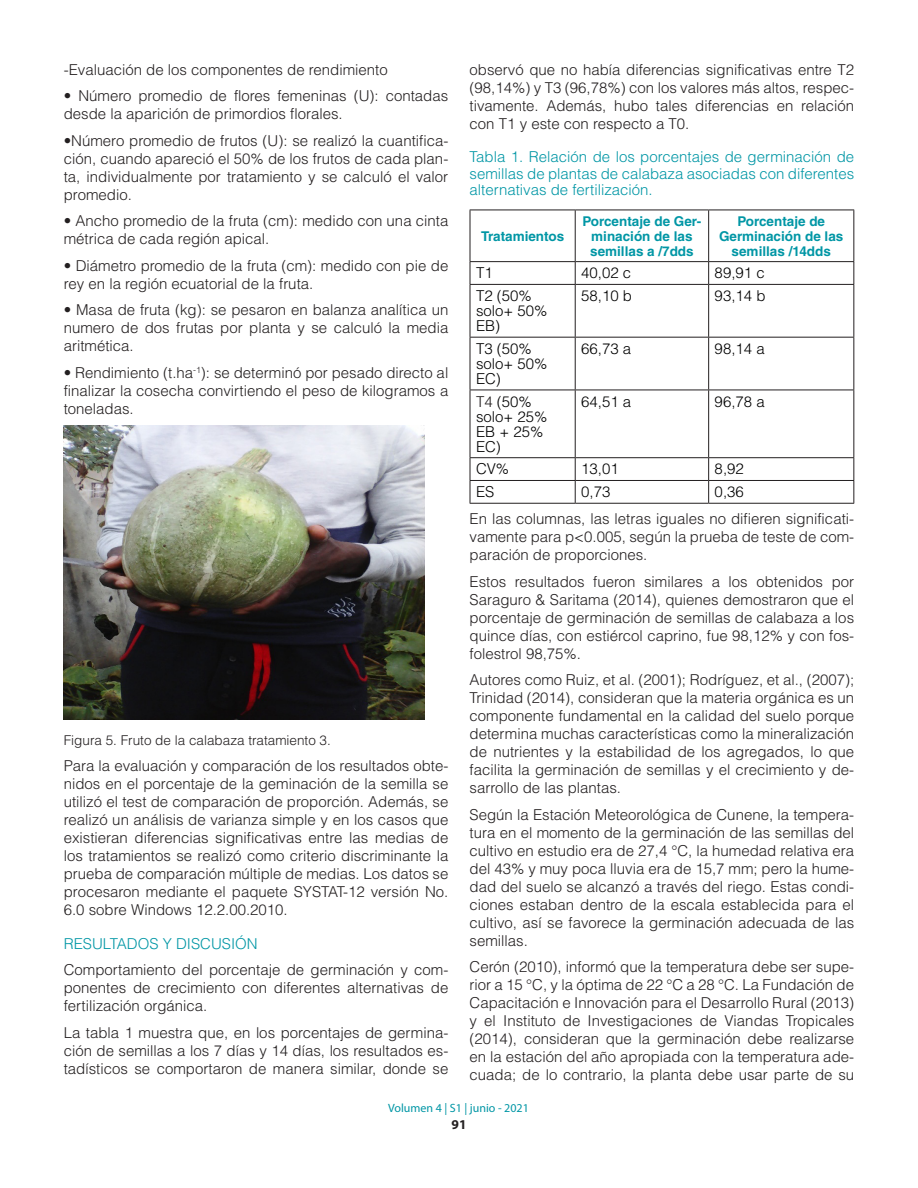
<style>
.page{position:relative;width:918px;height:1188px;background:#fff}
.page>*{position:absolute;margin:0;border:0;box-sizing:border-box;transform-origin:0 0}
.TEXTO{font:300 15px/18px "Helvetica LT Std";color:#231f20;text-align:justify}
.TITULOS_AZUL{font:300 15px/16.5px "Helvetica LT Std";color:#0096a5;text-align:justify}
.textos_tabla{font:300 15px/15px "Helvetica LT Std";color:#000}
.textos_tabla_-_Títul{font:700 13.5px/15px "Helvetica LT Std";color:#0096a5;text-align:center}
.pie_de_foto{font:300 13.5px "Helvetica LT Std";color:#231f20}
.t1{font:700 13.5px "Myriad Pro";color:#231f20}
.t2{font:12px "Myriad Pro";color:#0096a5}
.s1{color:#231f20}
</style>
<div class="page">
<img style="left:64px;top:425px;width:361px;height:295px">
<hr style="left:470px;top:210px;width:105px;height:1px;background:#231f20">
<hr style="left:575px;top:210px;width:134px;height:1px;background:#231f20">
<hr style="left:709px;top:210px;width:145px;height:1px;background:#231f20">
<hr style="left:470px;top:261px;width:105px;height:1px;background:#231f20">
<hr style="left:575px;top:261px;width:134px;height:1px;background:#231f20">
<hr style="left:709px;top:261px;width:145px;height:1px;background:#231f20">
<hr style="left:470px;top:284px;width:105px;height:1px;background:#231f20">
<hr style="left:575px;top:284px;width:134px;height:1px;background:#231f20">
<hr style="left:709px;top:284px;width:145px;height:1px;background:#231f20">
<hr style="left:470px;top:337px;width:105px;height:1px;background:#231f20">
<hr style="left:575px;top:337px;width:134px;height:1px;background:#231f20">
<hr style="left:709px;top:337px;width:145px;height:1px;background:#231f20">
<hr style="left:470px;top:390px;width:105px;height:1px;background:#231f20">
<hr style="left:575px;top:390px;width:134px;height:1px;background:#231f20">
<hr style="left:709px;top:390px;width:145px;height:1px;background:#231f20">
<hr style="left:470px;top:457px;width:105px;height:1px;background:#231f20">
<hr style="left:575px;top:457px;width:134px;height:1px;background:#231f20">
<hr style="left:709px;top:457px;width:145px;height:1px;background:#231f20">
<hr style="left:470px;top:480px;width:105px;height:1px;background:#231f20">
<hr style="left:575px;top:480px;width:134px;height:1px;background:#231f20">
<hr style="left:709px;top:480px;width:145px;height:1px;background:#231f20">
<hr style="left:470px;top:503px;width:105px;height:1px;background:#231f20">
<hr style="left:575px;top:503px;width:134px;height:1px;background:#231f20">
<hr style="left:709px;top:503px;width:145px;height:1px;background:#231f20">
<hr style="left:470px;top:210px;width:1px;height:51px;background:#231f20">
<svg style="left:470px;top:262px;width:1px;height:22px"></svg>
<hr style="left:470px;top:285px;width:1px;height:52px;background:#231f20">
<hr style="left:470px;top:338px;width:1px;height:52px;background:#231f20">
<hr style="left:470px;top:390px;width:1px;height:67px;background:#231f20">
<svg style="left:470px;top:458px;width:1px;height:45px"></svg>
<hr style="left:575px;top:210px;width:1px;height:51px;background:#231f20">
<hr style="left:708px;top:210px;width:1px;height:51px;background:#231f20">
<hr style="left:853px;top:210px;width:1px;height:51px;background:#231f20">
<svg style="left:575px;top:262px;width:1px;height:22px"></svg>
<svg style="left:708px;top:262px;width:1px;height:22px"></svg>
<svg style="left:853px;top:262px;width:1px;height:22px"></svg>
<hr style="left:575px;top:285px;width:1px;height:52px;background:#231f20">
<hr style="left:708px;top:285px;width:1px;height:52px;background:#231f20">
<hr style="left:853px;top:285px;width:1px;height:52px;background:#231f20">
<hr style="left:575px;top:338px;width:1px;height:52px;background:#231f20">
<hr style="left:708px;top:338px;width:1px;height:52px;background:#231f20">
<hr style="left:853px;top:338px;width:1px;height:52px;background:#231f20">
<hr style="left:575px;top:390px;width:1px;height:67px;background:#231f20">
<hr style="left:708px;top:390px;width:1px;height:67px;background:#231f20">
<hr style="left:853px;top:390px;width:1px;height:67px;background:#231f20">
<svg style="left:575px;top:458px;width:1px;height:45px"></svg>
<svg style="left:708px;top:458px;width:1px;height:45px"></svg>
<svg style="left:853px;top:458px;width:1px;height:45px"></svg>
<p class="TEXTO" style="left:64px;top:60px;width:326px">-Evaluación de los componentes de rendimiento</p>
<p class="TEXTO" style="left:64px;top:87px;width:386px">• Número promedio de flores femeninas (U): contadas desde la aparición de primordios florales.</p>
<p class="TEXTO" style="left:64px;top:131px;width:386px">•Número promedio de frutos (U): se realizó la cuantifica&shy;ción, cuando apareció el 50% de los frutos de cada plan&shy;ta, individualmente por tratamiento y se calculó el valor promedio.</p>
<p class="TEXTO" style="left:64px;top:212px;width:386px">• Ancho promedio de la fruta (cm): medido con una cinta métrica de cada región apical.</p>
<p class="TEXTO" style="left:64px;top:256px;width:386px">• Diámetro promedio de la fruta (cm): medido con pie de rey en la región ecuatorial de la fruta.</p>
<p class="TEXTO" style="left:64px;top:301px;width:386px">• Masa de fruta (kg): se pesaron en balanza analítica un numero de dos frutas por planta y se calculó la media aritmética.</p>
<p class="TEXTO" style="left:64px;top:363px;width:386px">• Rendimiento (t.ha<sup>-1</sup>): se determinó por pesado directo al finalizar la cosecha convirtiendo el peso de kilogramos a toneladas.</p>
<p class="pie_de_foto" style="left:64px;top:731px;width:269px">Figura 5. Fruto de la calabaza tratamiento 3.</p>
<p class="TEXTO" style="left:64px;top:757px;width:386px">Para la evaluación y comparación de los resultados obte&shy;nidos en el porcentaje de la geminación de la semilla se utilizó el test de comparación de proporción. Además, se realizó un análisis de varianza simple y en los casos que existieran diferencias significativas entre las medias de los tratamientos se realizó como criterio discriminante la prueba de comparación múltiple de medias. Los datos se procesaron mediante el paquete SYSTAT-12 versión No.<br>6.0 sobre Windows 12.2.00.2010.</p>
<p class="TITULOS_AZUL" style="left:64px;top:935px;width:195px">RESULTADOS Y DISCUSIÓN</p>
<p class="TEXTO" style="left:64px;top:961px;width:386px">Comportamiento del porcentaje de germinación y com&shy;ponentes de crecimiento con diferentes alternativas de fertilización orgánica.</p>
<p class="TEXTO" style="left:64px;top:1023px;width:386px">La tabla 1 muestra que, en los porcentajes de germina&shy;ción de semillas a los 7 días y 14 días, los resultados es&shy;tadísticos se comportaron de manera similar, donde se</p>
<p class="TEXTO" style="left:470px;top:60px;width:386px">observó que no había diferencias significativas entre T2 (98,14%) y T3 (96,78%) con los valores más altos, respec&shy;tivamente. Además, hubo tales diferencias en relación con T1 y este con respecto a T0.</p>
<p class="TITULOS_AZUL" style="left:470px;top:148px;width:386px">Tabla 1. Relación de los porcentajes de germinación de semillas de plantas de calabaza asociadas con diferentes alternativas de fertilización.</p>
<p class="textos_tabla_-_Títul" style="left:481px;top:228px;width:85px">Tratamientos</p>
<p class="textos_tabla_-_Títul" style="left:582px;top:213px;width:120px">Porcentaje de Ger&shy;minación de las semillas a /7dds</p>
<p class="textos_tabla_-_Títul" style="left:719px;top:213px;width:126px">Porcentaje de<br>Germinación de las semillas /14dds</p>
<p class="textos_tabla" style="left:476px;top:265px;width:18px">T1</p>
<p class="textos_tabla" style="left:581px;top:265px;width:52px">40,02 c</p>
<p class="textos_tabla" style="left:715px;top:265px;width:52px">89,91 c</p>
<p class="textos_tabla" style="left:476px;top:288px;width:73px">T2 (50% solo+ 50%<br>EB)</p>
<p class="textos_tabla" style="left:581px;top:288px;width:52px">58,10 b</p>
<p class="textos_tabla" style="left:715px;top:288px;width:52px">93,14 b</p>
<p class="textos_tabla" style="left:476px;top:341px;width:73px">T3 (50% solo+ 50%<br>EC)</p>
<p class="textos_tabla" style="left:581px;top:341px;width:52px">66,73 a</p>
<p class="textos_tabla" style="left:715px;top:341px;width:52px">98,14 a</p>
<p class="textos_tabla" style="left:476px;top:394px;width:73px"><span class="s1">T4</span> (50% solo+ 25%<br>EB + 25%<br>EC)</p>
<p class="textos_tabla" style="left:581px;top:394px;width:52px">64,51 a</p>
<p class="textos_tabla" style="left:715px;top:394px;width:52px">96,78 a</p>
<p class="textos_tabla" style="left:476px;top:462px;width:35px">CV%</p>
<p class="textos_tabla" style="left:581px;top:462px;width:39px">13,01</p>
<p class="textos_tabla" style="left:715px;top:462px;width:31px">8,92</p>
<p class="textos_tabla" style="left:476px;top:484px;width:20px">ES</p>
<p class="textos_tabla" style="left:581px;top:484px;width:31px">0,73</p>
<p class="textos_tabla" style="left:715px;top:484px;width:31px">0,36</p>
<p class="TEXTO" style="left:470px;top:510px;width:386px">En las columnas, las letras iguales no difieren significati&shy;vamente para p&lt;0.005, según la prueba de teste de com&shy;paración de proporciones.</p>
<p class="TEXTO" style="left:470px;top:572px;width:386px">Estos resultados fueron similares a los obtenidos por Saraguro &amp; Saritama (2014), quienes demostraron que el porcentaje de germinación de semillas de calabaza a los quince días, con estiércol caprino, fue 98,12% y con fos&shy;folestrol 98,75%.</p>
<p class="TEXTO" style="left:470px;top:671px;width:386px">Autores como Ruiz, et al. (2001); Rodríguez, et al., (2007); Trinidad (2014), consideran que la materia orgánica es un componente fundamental en la calidad del suelo porque determina muchas características como la mineralización de nutrientes y la estabilidad de los agregados, lo que facilita la germinación de semillas y el crecimiento y de&shy;sarrollo de las plantas.</p>
<p class="TEXTO" style="left:470px;top:805px;width:386px">Según la Estación Meteorológica de Cunene, la tempera&shy;tura en el momento de la germinación de las semillas del cultivo en estudio era de 27,4 °C, la humedad relativa era del 43% y muy poca lluvia era de 15,7 mm; pero la hume&shy;dad del suelo se alcanzó a través del riego. Estas condi&shy;ciones estaban dentro de la escala establecida para el cultivo, así se favorece la germinación adecuada de las semillas.</p>
<p class="TEXTO" style="left:470px;top:958px;width:386px">Cerón (2010), informó que la temperatura debe ser supe&shy;rior a 15 °C, y la óptima de 22 °C a 28 °C. La Fundación de Capacitación e Innovación para el Desarrollo Rural (2013) y el Instituto de Investigaciones de Viandas Tropicales (2014), consideran que la germinación debe realizarse en la estación del año apropiada con la temperatura ade&shy;cuada; de lo contrario, la planta debe usar parte de su</p>
<p class="t2" style="left:388px;top:1101px;width:142px">Volumen 4 | S1 | junio - 2021</p>
<p class="t1" style="left:452px;top:1116px;width:16px">91</p>
</div>
